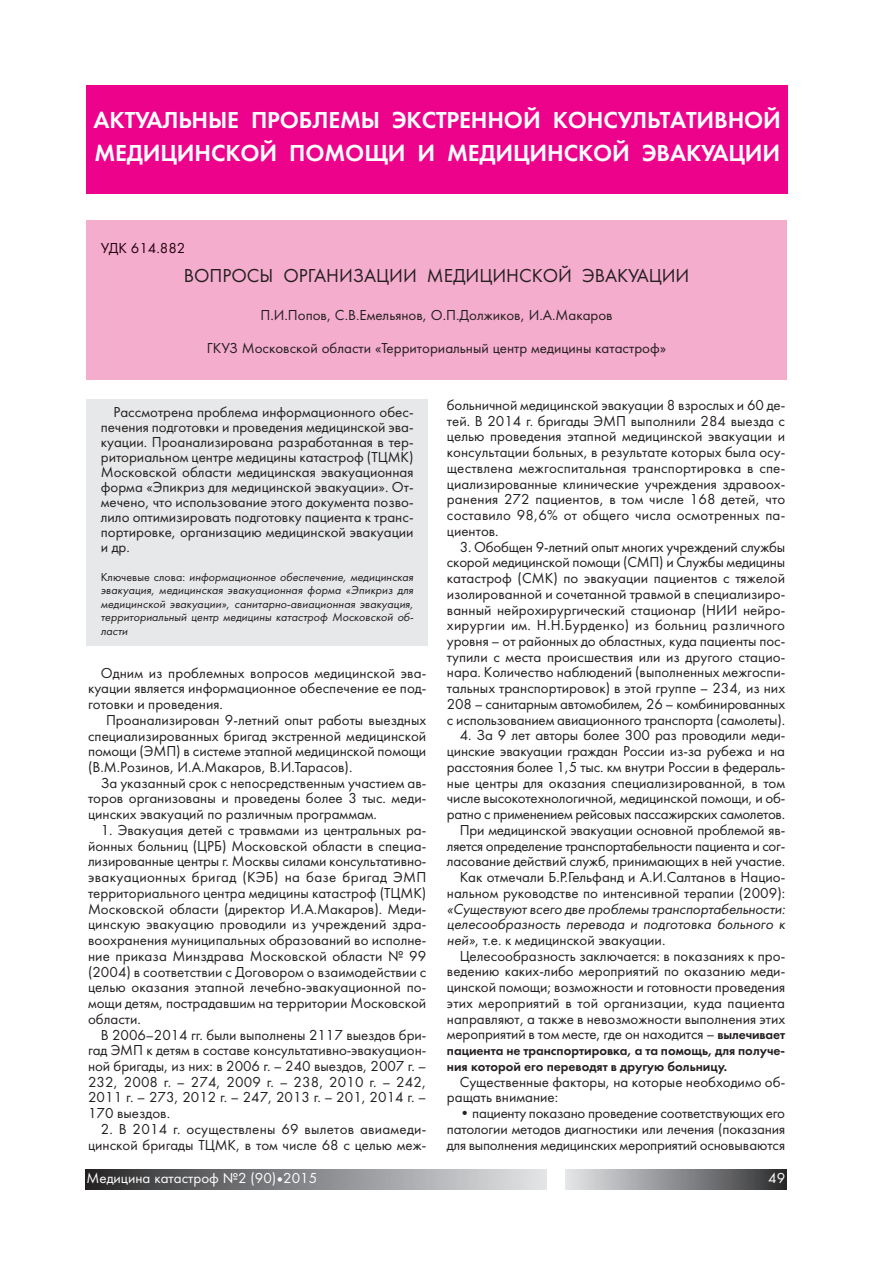
<style>
.page{position:relative;width:893px;height:1263px;background:#fff}
.page>*{position:absolute;margin:0;border:0;box-sizing:border-box;transform-origin:0 0}
.t1{font:24px/33px "Futura Demi C";letter-spacing:-.005em;color:#fff}
.t2{font:19.5px "Futura Book C";color:#231f20}
.t3{font:15px/15.8px "Futura Book C";color:#231f20;text-align:justify}
.t4{font:italic 15px/15.8px "Futura Book C";color:#231f20;text-align:justify}
.t5{font:15px "Futura Book C";color:#fff}
.t6{font:15px "Futura Book C";color:#23010c}
.t7{font:13.5px/15.8px "Futura Demi C";color:#231f20}
.t8{font:italic 12px/13.5px "Futura Book C";color:#231f20;text-align:justify}
.s1{font-style:normal}
.s2{font-family:"Futura Demi C";font-size:13.5px}
</style>
<div class="page">
<div style="left:85px;top:1169px;width:461px;height:21px;background:linear-gradient(to right,#2b2b2d,#e5e6ea)"></div>
<div style="left:566px;top:1169px;width:221px;height:21px;background:linear-gradient(to right,#e5e7ea,#2e2e30)"></div>
<div style="left:87px;top:220px;width:700px;height:160px;background:#f5adce"></div>
<div style="left:87px;top:85px;width:701px;height:109px;background:#ed028c"></div>
<div style="left:87px;top:400px;width:341px;height:246px;background:#e7e8e9"></div>
<h1 class="t1" style="left:94px;top:103px;width:689px">АКТУАЛЬНЫЕ ПРОБЛЕМЫ ЭКСТРЕННОЙ КОНСУЛЬТАТИВНОЙ<br>МЕДИЦИНСКОЙ ПОМОЩИ И МЕДИЦИНСКОЙ ЭВАКУАЦИИ</h1>
<p class="t6" style="left:101px;top:239px;width:86px">УДК 614.882</p>
<h2 class="t2" style="left:184px;top:264px;width:507px">ВОПРОСЫ ОРГАНИЗАЦИИ МЕДИЦИНСКОЙ ЭВАКУАЦИИ</h2>
<p class="t3" style="left:207px;top:298px;width:461px;line-height:33px;text-align:center">П.И.Попов, С.В.Емельянов, О.П.Должиков, И.А.Макаров<br>ГКУЗ Московской области «Территориальный центр медицины катастроф»</p>
<p class="t3" style="left:101px;top:405px;width:314px;line-height:15px;text-indent:13px">Рассмотрена проблема информационного обес&shy;печения подготовки и проведения медицинской эва&shy;куации. Проанализирована разработанная в тер&shy;риториальном центре медицины катастроф (ТЦМК)<br>Московской области медицинская эвакуационная форма «Эпикриз для медицинской эвакуации». От&shy;мечено, что использование этого документа позво&shy;лило оптимизировать подготовку пациента к транс&shy;портировке, организацию медицинской эвакуации и др.</p>
<p class="t8" style="left:101px;top:570px;width:314px"><span class="s1">Ключевые слова:</span> информационное обеспечение, медицинская эвакуация, медицинская эвакуационная форма «Эпикриз для медицинской эвакуации», санитарно-авиационная эвакуация, территориальный центр медицины катастроф Московской об&shy;ласти</p>
<p class="t3" style="left:88px;top:664px;width:340px;text-indent:13px">Одним из проблемных вопросов медицинской эва&shy;куации является информационное обеспечение ее под&shy;готовки и проведения.</p>
<p class="t3" style="left:88px;top:712px;width:340px;text-indent:18px">Проанализирован 9-летний опыт работы выездных специализированных бригад экстренной медицинской помощи (ЭМП) в системе этапной медицинской помощи (В.М.Розинов, И.А.Макаров, В.И.Тарасов).</p>
<p class="t3" style="left:88px;top:775px;width:340px;text-indent:13px">За указанный срок с непосредственным участием ав&shy;торов организованы и проведены более 3 тыс. меди&shy;цинских эвакуаций по различным программам.</p>
<p class="t3" style="left:88px;top:822px;width:340px;text-indent:13px">1. Эвакуация детей с травмами из центральных ра&shy;йонных больниц (ЦРБ) Московской области в специа&shy;лизированные центры г. Москвы силами консультативно&shy;эвакуационных бригад (КЭБ) на базе бригад ЭМП территориального центра медицины катастроф (ТЦМК)<br>Московской области (директор И.А.Макаров). Меди&shy;цинскую эвакуацию проводили из учреждений здра&shy;воохранения муниципальных образований во исполне&shy;ние приказа Минздрава Московской области № 99 (2004) в соответствии с Договором о взаимодействии с целью оказания этапной лечебно-эвакуационной по&shy;мощи детям, пострадавшим на территории Московской области.</p>
<p class="t3" style="left:88px;top:1026px;width:340px;text-indent:13px">В 2006–2014 гг. были выполнены 2117 выездов бри&shy;гад ЭМП к детям в составе консультативно-эвакуацион&shy;ной бригады, из них: в 2006 г. – 240 выездов, 2007 г. – 232, 2008 г. – 274, 2009 г. – 238, 2010 г. – 242, 2011 г. – 273, 2012 г. – 247, 2013 г. – 201, 2014 г. – 170 выездов.</p>
<p class="t3" style="left:88px;top:1121px;width:340px;text-align:right">2. В 2014 г. осуществлены 69 вылетов авиамеди&shy;цинской бригады ТЦМК, в том числе 68 с целью меж-</p>
<p class="t3" style="left:447px;top:397px;width:340px">больничной медицинской эвакуации 8 взрослых и 60 де&shy;тей. В 2014 г. бригады ЭМП выполнили 284 выезда с целью проведения этапной медицинской эвакуации и консультации больных, в результате которых была осу&shy;ществлена межгоспитальная транспортировка в спе&shy;циализированные клинические учреждения здравоох&shy;ранения 272 пациентов, в том числе 168 детей, что составило 98,6% от общего числа осмотренных па&shy;циентов.</p>
<p class="t3" style="left:447px;top:538px;width:340px;text-indent:13px">3. Обобщен 9-летний опыт многих учреждений службы скорой медицинской помощи (СМП) и Службы медицины катастроф (СМК) по эвакуации пациентов с тяжелой изолированной и сочетанной травмой в специализиро&shy;ванный нейрохирургический стационар (НИИ нейро&shy;хирургии им. Н.Н.Бурденко) из больниц различного уровня – от районных до областных, куда пациенты пос&shy;тупили с места происшествия или из другого стацио&shy;нара. Количество наблюдений (выполненных межгоспи&shy;тальных транспортировок) в этой группе – 234, из них 208 – санитарным автомобилем, 26 – комбинированных с использованием авиационного транспорта (самолеты).</p>
<p class="t3" style="left:447px;top:727px;width:340px;text-align:right">4. За 9 лет авторы более 300 раз проводили меди&shy;цинские эвакуации граждан России из-за рубежа и на расстояния более 1,5 тыс. км внутри России в федераль&shy;ные центры для оказания специализированной, в том числе высокотехнологичной, медицинской помощи, и об&shy;ратно с применением рейсовых пассажирских самолетов.<br>При медицинской эвакуации основной проблемой яв&shy;ляется определение транспортабельности пациента и сог&shy;ласование действий служб, принимающих в ней участие.<br>Как отмечали Б.Р.Гельфанд и А.И.Салтанов в Нацио&shy;нальном руководстве по интенсивной терапии (2009):</p>
<p class="t4" style="left:447px;top:900px;width:340px">«Существуют всего две проблемы транспортабельности: целесообразность перевода и подготовка больного к ней»<span class="s1">, т.е. к медицинской эвакуации.</span></p>
<p class="t3" style="left:447px;top:948px;width:340px;text-indent:13px">Целесообразность заключается: в показаниях к про&shy;ведению каких-либо мероприятий по оказанию меди&shy;цинской помощи; возможности и готовности проведения этих мероприятий в той организации, куда пациента направляют, а также в невозможности выполнения этих мероприятий в том месте, где он находится – <span class="s2">вылечивает</span></p>
<p class="t7" style="left:447px;top:1043px;width:340px">пациента не транспортировка, а та помощь, для получе&shy;ния которой его переводят в другую больницу.</p>
<p class="t3" style="left:447px;top:1073px;width:340px;text-indent:13px">Существенные факторы, на которые необходимо об&shy;ращать внимание:</p>
<p class="t3" style="left:447px;top:1105px;width:340px;text-indent:13px">• пациенту показано проведение соответствующих его патологии методов диагностики или лечения (показания для выполнения медицинских мероприятий основываются</p>
<p class="t5" style="left:87px;top:1169px;width:232px">Медицина катастроф №2 (90)•2015</p>
<p class="t5" style="left:768px;top:1169px;width:19px">49</p>
</div>
